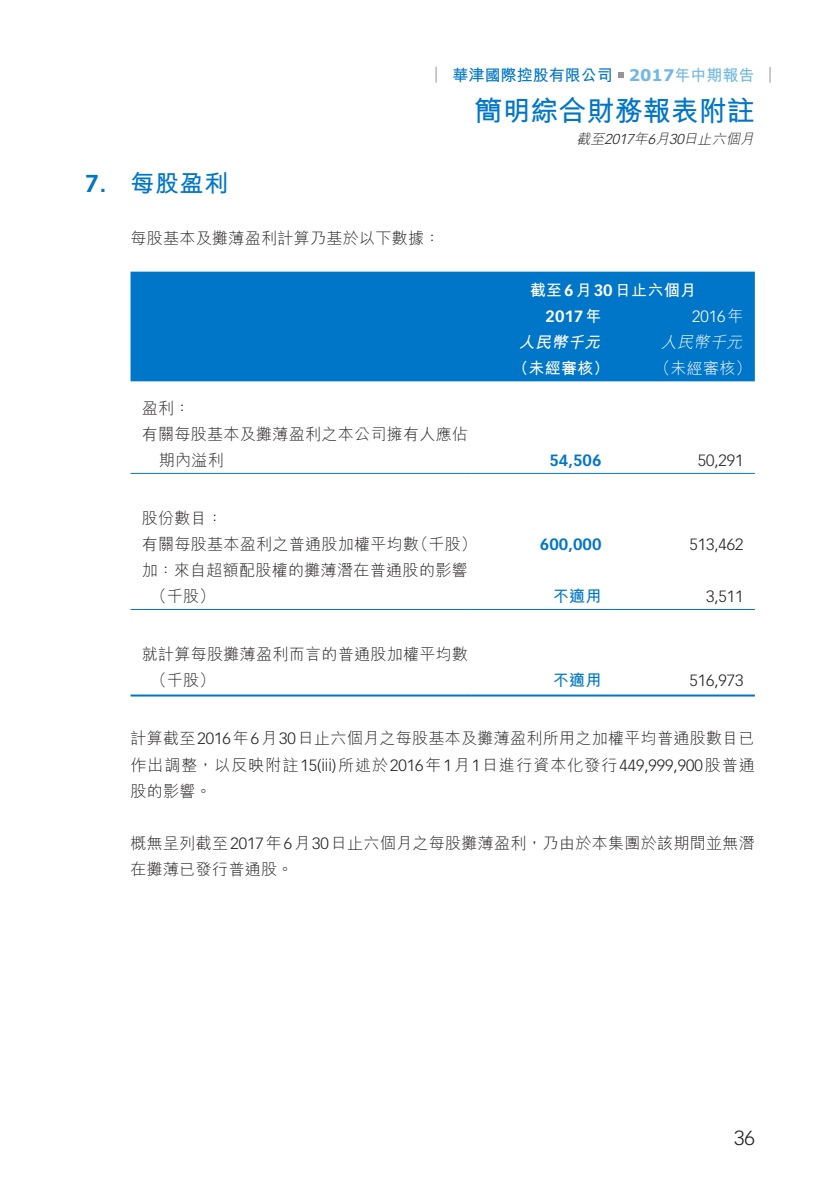
<style>
.page{position:relative;width:840px;height:1191px;background:#fff}
.page>*{position:absolute;margin:0;border:0;box-sizing:border-box;transform-origin:0 0}
.t1{font:700 28px "M Hei HK";color:#0076c8}
.t2{font:700 24px "M Hei HK";color:#0076c8}
.t3{font:700 24px "Vectora LT Std";color:#0076c8}
.t4{font:300 20px "Vectora LT Std";color:#231f20}
.t5{font:300 16px/26px "M Hei HK";letter-spacing:.02em;color:#231f20}
.t6{font:300 16px "Vectora LT Std";color:#231f20}
.t7{font:700 16px "M Hei HK";letter-spacing:.02em;color:#fff}
.t8{font:700 16px "M Hei HK";color:#0076c8}
.t9{font:700 16px "Vectora LT Std";color:#0076c8}
.t10{font:700 16px "M Hei HK";color:#73b8e5}
.t11{font:300 16px "M Hei HK";color:#fff}
.t12{font:300 16px "Vectora LT Std";color:#fff}
.t13{font:700 16px "Vectora LT Std";color:#fff}
.t14{font:italic 300 16px "M Hei HK";color:#fff}
.t15{font:italic 700 16px "M Hei HK";color:#fff}
.t16{font:italic 300 14px "M Hei HK";color:#231f20}
.t17{font:italic 300 14px "Vectora LT Std";color:#231f20}
.s1{font-family:"Verdana"}
.s2{font-family:"Vectora LT Std"}
.s3{font-family:"M Hei HK"}
</style>
<div class="page">
<svg style="left:769px;top:67px;width:1px;height:16px"></svg>
<svg style="left:618px;top:73px;width:5px;height:5px"></svg>
<svg style="left:435px;top:67px;width:1px;height:15px"></svg>
<div style="left:130px;top:272px;width:624px;height:109px;background:#0076c8"></div>
<hr style="left:130px;top:473px;width:341px;height:1px;background:#0076c8">
<hr style="left:471px;top:473px;width:141px;height:1px;background:#0076c8">
<hr style="left:612px;top:473px;width:142px;height:1px;background:#0076c8">
<hr style="left:130px;top:609px;width:341px;height:1px;background:#0076c8">
<hr style="left:471px;top:609px;width:141px;height:1px;background:#0076c8">
<hr style="left:612px;top:609px;width:142px;height:1px;background:#0076c8">
<hr style="left:130px;top:694px;width:341px;height:2px;background:#0076c8">
<hr style="left:471px;top:694px;width:141px;height:2px;background:#0076c8">
<hr style="left:612px;top:694px;width:142px;height:2px;background:#0076c8">
<h2 class="t3" style="left:85px;top:168px;width:23px">7.</h2>
<p class="t8" style="left:452px;top:63px;width:161px">華津國際控股有限公司</p>
<p class="t10" style="left:628px;top:63px;width:127px"><span class="s1">2017</span>年中期報告</p>
<h2 class="t2" style="left:130px;top:165px;width:99px">每股盈利</h2>
<p class="t5" style="left:130px;top:224px;width:311px">每股基本及攤薄盈利計算乃基於以下數據：</p>
<h1 class="t1" style="left:474px;top:91px;width:281px">簡明綜合財務報表附註</h1>
<p class="t16" style="left:683px;top:131px;width:74px">日止六個月</p>
<p class="t16" style="left:633px;top:131px;width:18px">年</p>
<p class="t16" style="left:576px;top:131px;width:32px">截至</p>
<p class="t16" style="left:647px;top:131px;width:26px">月<span class="s2">6</span></p>
<p class="t17" style="left:604px;top:131px;width:34px">2017</p>
<p class="t17" style="left:668px;top:131px;width:20px">30</p>
<p class="t7" style="left:529px;top:278px;width:168px">截至<span class="s2">6</span>月<span class="s2">30</span>日止六個月</p>
<p class="t12" style="left:691px;top:307px;width:53px">2016 <span class="s3">年</span></p>
<p class="t13" style="left:545px;top:306px;width:57px">2017<span class="s3">年</span></p>
<p class="t15" style="left:518px;top:330px;width:87px">人民幣千元</p>
<p class="t7" style="left:512px;top:356px;width:98px">（未經審核）</p>
<p class="t14" style="left:660px;top:333px;width:86px">人民幣千元</p>
<p class="t11" style="left:654px;top:359px;width:98px">（未經審核(</p>
<p class="t5" style="left:142px;top:395px;width:328px">盈利：<br>有關每股基本及攤薄盈利之本公司擁有人應佔</p>
<p class="t5" style="left:159px;top:447px;width:66px">期內溢利</p>
<p class="t5" style="left:142px;top:505px;width:82px">股份數目：</p>
<p class="t5" style="left:412px;top:531px;width:66px">（千股(</p>
<p class="t5" style="left:142px;top:531px;width:327px">有關每股基本盈利之普通股加權平均數<br>加：來自超額配股權的攤薄潛在普通股的影響</p>
<p class="t5" style="left:151px;top:583px;width:66px">（千股）</p>
<p class="t5" style="left:142px;top:641px;width:328px">就計算每股攤薄盈利而言的普通股加權平均數</p>
<p class="t5" style="left:151px;top:667px;width:66px">（千股）</p>
<p class="t9" style="left:549px;top:450px;width:54px">54,506</p>
<p class="t9" style="left:539px;top:534px;width:63px">600,000</p>
<p class="t8" style="left:552px;top:584px;width:50px">不適用</p>
<p class="t8" style="left:552px;top:668px;width:50px">不適用</p>
<p class="t6" style="left:697px;top:451px;width:47px">50,291</p>
<p class="t6" style="left:689px;top:535px;width:56px">513,462</p>
<p class="t6" style="left:705px;top:587px;width:39px">3,511</p>
<p class="t6" style="left:689px;top:671px;width:56px">516,973</p>
<p class="t5" style="left:130px;top:725px;width:625px;text-align:justify">計算截至<span class="s2">2016</span>年<span class="s2">6</span>月<span class="s2">30</span>日止六個月之每股基本及攤薄盈利所用之加權平均普通股數目已作出調整，以反映附註<span class="s2">15(iii)</span>所述於<span class="s2">2016</span>年<span class="s2">1</span>月<span class="s2">1</span>日進行資本化發行<span class="s2">449,999,900</span>股普通股的影響。</p>
<p class="t5" style="left:130px;top:829px;width:625px">概無呈列截至<span class="s2">2017</span>年<span class="s2">6</span>月<span class="s2">30</span>日止六個月之每股攤薄盈利，乃由於本集團於該期間並無潛在攤薄已發行普通股。</p>
<p class="t4" style="left:733px;top:1126px;width:22px">36</p>
</div>
